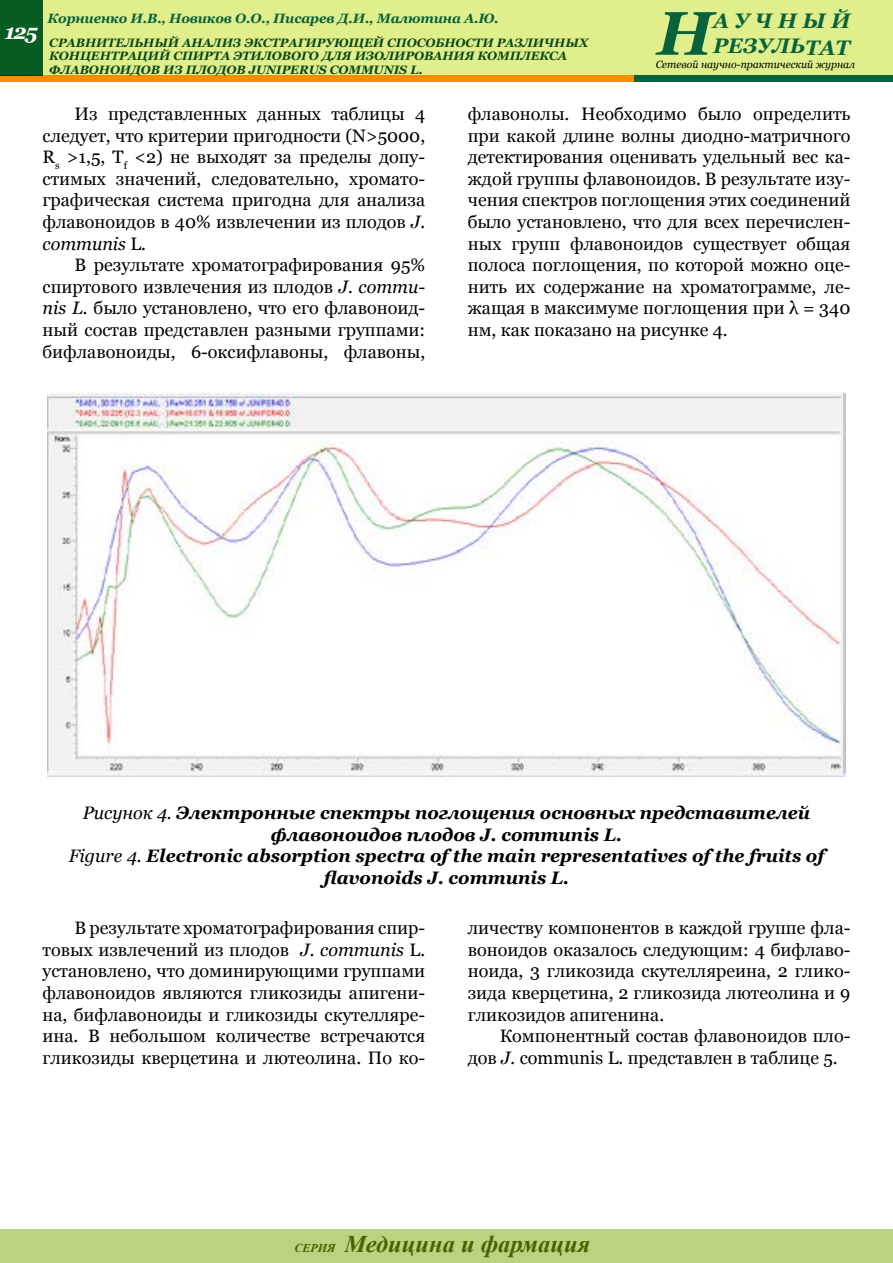
<style>
.page{position:relative;width:893px;height:1263px;background:#fff}
.page>*{position:absolute;margin:0;border:0;box-sizing:border-box;transform-origin:0 0}
.t1{font:italic 700 61.5px "Georgia";color:#07633d}
.t2{font:italic 700 24px "Times New Roman";color:#466400}
.t3{font:italic 700 21px/25.2px "Georgia";color:#07633d}
.t4{font:18px/21.6px "Georgia";color:#000;text-align:justify}
.t5{font:italic 700 18px/21.6px "Georgia";color:#000;text-align:center}
.t6{font:italic 700 13.5px "Georgia";letter-spacing:-.01em;color:#07633d}
.t7{font:italic 700 12.15px/13.5px "Georgia";color:#074812}
.t8{font:italic 10.5px "Georgia";color:#000}
.s1{font-style:italic}
.s2{font-weight:400}
.s3{font-size:12px}
</style>
<div class="page">
<div style="left:0;top:1229px;width:893px;height:34px;background:#bbd380"></div>
<div style="left:0;top:0;width:893px;height:81px;background:#e0ee8c"></div>
<div style="left:0;top:75px;width:655px;height:7px;background:#ff8d00"></div>
<div style="left:0;top:0;width:43px;height:75px;background:#065c21"></div>
<div style="left:634px;top:75px;width:259px;height:7px;background:#07633d"></div>
<img style="left:47px;top:392px;width:799px;height:384px">
<p class="t6" style="left:48px;top:10px;width:453px">Корниенко И.В., Новиков О.О., Писарев Д.И., Малютина А.Ю.</p>
<p class="t7" style="left:49px;top:36px;width:541px;text-indent:-44px"><sup>125</sup> СРАВНИТЕЛЬНЫЙ АНАЛИЗ ЭКСТРАГИРУЮЩЕЙ СПОСОБНОСТИ РАЗЛИЧНЫХ<br>КОНЦЕНТРАЦИЙ СПИРТА ЭТИЛОВОГО ДЛЯ ИЗОЛИРОВАНИЯ КОМПЛЕКСА<br>ФЛАВОНОИДОВ ИЗ ПЛОДОВ JUNIPERUS COMMUNIS L.</p>
<p class="t3" style="left:713px;top:8px;width:139px">АУЧНЫЙ<br>РЕЗУЛЬТАТ</p>
<h1 class="t1" style="left:657px;top:-2px;width:58px">Н</h1>
<p class="t8" style="left:655px;top:58px;width:201px">Сетевой научно-практический журнал</p>
<p class="t4" style="left:43px;top:103px;width:384px;text-indent:32px">Из представленных данных таблицы 4 следует, что критерии пригодности (N&gt;5000, R<sub>s</sub> &gt;1,5, T<sub>f</sub> &lt;2) не выходят за пределы допу&shy;стимых значений, следовательно, хромато&shy;графическая система пригодна для анализа флавоноидов в 40% извлечении из плодов <span class="s1">J. communis</span> L.</p>
<p class="t4" style="left:43px;top:254px;width:384px;text-indent:32px">В результате хроматографирования 95% спиртового извлечения из плодов <span class="s1">J. commu&shy;nis L.</span> было установлено, что его флавоноид&shy;ный состав представлен разными группами: бифлавоноиды, 6-оксифлавоны, флавоны,</p>
<p class="t4" style="left:468px;top:103px;width:384px">флавонолы. Необходимо было определить при какой длине волны диодно-матричного детектирования оценивать удельный вес ка&shy;ждой группы флавоноидов. В результате изу&shy;чения спектров поглощения этих соединений было установлено, что для всех перечислен&shy;ных групп флавоноидов существует общая полоса поглощения, по которой можно оце&shy;нить их содержание на хроматограмме, ле&shy;жащая в максимуме поглощения при λ = 340 нм, как показано на рисунке 4.</p>
<p class="t5" style="left:69px;top:802px;width:757px"><span class="s2">Рисунок 4.</span> Электронные спектры поглощения основных представителей флавоноидов плодов J. communis L.<br><span class="s2">Figure 4.</span> Electronic absorption spectra of the main representatives of the fruits of flavonoids J. communis L.</p>
<p class="t4" style="left:43px;top:917px;width:384px;text-indent:32px">В результате хроматографирования спир&shy;товых извлечений из плодов <span class="s1">J. communis</span> L. установлено, что доминирующими группами флавоноидов являются гликозиды апигени&shy;на, бифлавоноиды и гликозиды скутелляре&shy;ина. В небольшом количестве встречаются гликозиды кверцетина и лютеолина. По ко-</p>
<p class="t4" style="left:468px;top:917px;width:384px">личеству компонентов в каждой группе фла&shy;воноидов оказалось следующим: 4 бифлаво&shy;ноида, 3 гликозида скутелляреина, 2 глико&shy;зида кверцетина, 2 гликозида лютеолина и 9 гликозидов апигенина.</p>
<p class="t4" style="left:468px;top:1025px;width:384px;text-indent:32px">Компонентный состав флавоноидов пло&shy;дов <span class="s1">J.</span> communis L. представлен в таблице 5.</p>
<h2 class="t2" style="left:294px;top:1227px;width:297px"><span class="s3">СЕРИЯ</span> Медицина и фармация</h2>
</div>
